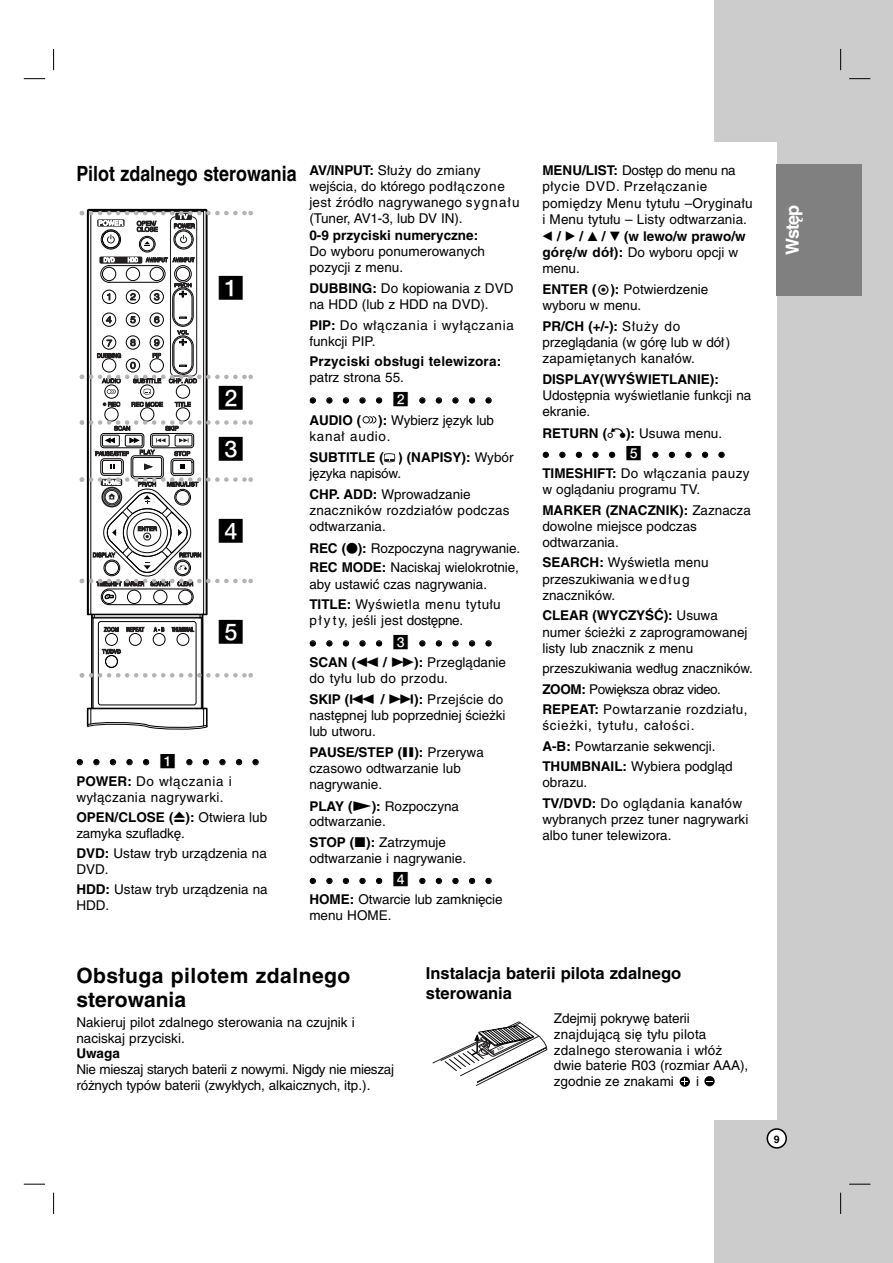
<style>
.page{position:relative;width:893px;height:1263px;background:#fff}
.page>*{position:absolute;margin:0;border:0;box-sizing:border-box;transform-origin:0 0}
.t1{font:22.5px "Sony PS Autonumber";color:#000}
.t2{font:700 21px/24.6px "Helvetica CE";letter-spacing:.025em;color:#000}
.t3{font:700 21px "Helvetica CE";color:#000;scale:.85 1}
.t4{font:700 18px "Helvetica CE";letter-spacing:-.055em;color:#fff}
.t5{font:700 16.5px/19.8px "Helvetica CE";color:#000}
.t6{font:13.5px/16.2px "Helvetica CE";color:#000}
.t7{font:13.5px/16.5px "Helvetica CE";letter-spacing:.02em;color:#000}
.t8{font:13.5px/15.9px "Helvetica CE";letter-spacing:.03em;color:#000}
.t9{font:13.5px/15.6px "Helvetica CE";letter-spacing:-.02em;color:#000}
.t10{font:700 13.5px/16.2px "Helvetica CE";color:#000}
.t11{font:13.5px/16.2px "Helvetica CE";letter-spacing:.05em;color:#000}
.t12{font:700 13.5px "Helvetica CE";letter-spacing:.02em;color:#000}
.t13{font:13.5px "Sony PS Autonumber";color:#000}
.t14{font:700 10.5px "Helvetica CE";color:#000}
.s1{font-weight:700}
.s2{font-family:"Sony PS Common"}
.s3{font-weight:400}
</style>
<div class="page">
<div style="left:714px;top:0;width:178px;height:1263px;background:#ccc"></div>
<div style="left:639px;top:142px;width:137px;height:978px;background:#fff"></div>
<svg style="left:766px;top:1128px;width:21px;height:21px"></svg>
<div style="left:776px;top:164px;width:85px;height:132px;background:#808080"></div>
<svg style="left:53px;top:49px;width:1px;height:21px"></svg>
<svg style="left:840px;top:49px;width:1px;height:21px"></svg>
<svg style="left:53px;top:1193px;width:1px;height:21px"></svg>
<svg style="left:840px;top:1193px;width:1px;height:21px"></svg>
<svg style="left:24px;top:78px;width:21px;height:1px"></svg>
<svg style="left:849px;top:78px;width:21px;height:1px"></svg>
<svg style="left:24px;top:1184px;width:21px;height:1px"></svg>
<svg style="left:849px;top:1184px;width:21px;height:1px"></svg>
<svg style="left:598px;top:284px;width:11px;height:11px"></svg>
<svg style="left:601px;top:288px;width:4px;height:4px"></svg>
<div style="left:598px;top:284px;width:10px;height:11px;border:1px solid #231f20;border-radius:50%"></div>
<svg style="left:384px;top:453px;width:11px;height:9px"></svg>
<svg style="left:364px;top:418px;width:13px;height:6px"></svg>
<svg style="left:362px;top:416px;width:14px;height:7px"></svg>
<svg style="left:80px;top:211px;width:173px;height:519px"></svg>
<div style="left:216px;top:276px;width:46px;height:40px;background:#fff"></div>
<div style="left:216px;top:386px;width:46px;height:32px;background:#fff"></div>
<div style="left:216px;top:438px;width:46px;height:32px;background:#fff"></div>
<div style="left:216px;top:519px;width:46px;height:32px;background:#fff"></div>
<div style="left:216px;top:620px;width:46px;height:32px;background:#fff"></div>
<svg style="left:706px;top:1076px;width:9px;height:11px"></svg>
<svg style="left:704px;top:1076px;width:10px;height:10px"></svg>
<svg style="left:680px;top:1076px;width:10px;height:11px"></svg>
<svg style="left:679px;top:1077px;width:11px;height:10px"></svg>
<svg style="left:681px;top:1078px;width:7px;height:7px"></svg>
<svg style="left:432px;top:1021px;width:115px;height:65px"></svg>
<h2 class="t3" style="left:76px;top:166px;width:261px">Pilot zdalnego sterowania</h2>
<h1 class="t1" style="left:217px;top:277px;width:29px">A</h1>
<h1 class="t1" style="left:217px;top:387px;width:29px">B</h1>
<h1 class="t1" style="left:217px;top:439px;width:29px">C</h1>
<h1 class="t1" style="left:217px;top:520px;width:29px">D</h1>
<h1 class="t1" style="left:217px;top:622px;width:29px">E</h1>
<p class="t13" style="left:159px;top:755px;width:18px">A</p>
<p class="t8" style="left:76px;top:775px;width:157px"><span class="s1">POWER:</span> Do włączania i wyłączania nagrywarki.</p>
<p class="t6" style="left:76px;top:811px;width:192px"><span class="s1">OPEN/CLOSE (</span><span class="s2">Z</span><span class="s1">):</span> Otwiera lub zamyka szufladkę.</p>
<p class="t6" style="left:76px;top:847px;width:192px"><span class="s1">DVD:</span> Ustaw tryb urządzenia na<br>DVD.</p>
<p class="t6" style="left:76px;top:883px;width:193px"><span class="s1">HDD:</span> Ustaw tryb urządzenia na<br>HDD.</p>
<p class="t7" style="left:309px;top:164px;width:212px;line-height:15.9px"><span class="s1">AV/INPUT:</span> Służy do zmiany wejścia, do którego podłączone jest źródło nagrywanego sygnału (Tuner, AV1-3, lub DV IN).</p>
<p class="t10" style="left:309px;top:229px;width:170px">0-9 przyciski numeryczne:</p>
<p class="t6" style="left:309px;top:245px;width:177px">Do wyboru ponumerowanych pozycji z menu.</p>
<p class="t6" style="left:309px;top:282px;width:205px"><span class="s1">DUBBING:</span> Do kopiowania z DVD na HDD (lub z HDD na DVD).</p>
<p class="t11" style="left:309px;top:318px;width:206px"><span class="s1">PIP:</span> Do włączania i wyłączania funkcji PIP.</p>
<p class="t12" style="left:309px;top:357px;width:193px">Przyciski obsługi telewizora:</p>
<p class="t6" style="left:309px;top:371px;width:96px">patrz strona 55.</p>
<p class="t13" style="left:392px;top:393px;width:18px">B</p>
<p class="t6" style="left:309px;top:413px;width:186px"><span class="s1">AUDIO ( ):</span> Wybierz język lub kanał audio.</p>
<p class="t10" style="left:309px;top:451px;width:206px">SUBTITLE ( ) (NAPISY): <span class="s3">Wybór języka napisów.</span></p>
<p class="t7" style="left:309px;top:488px;width:202px"><span class="s1">CHP. ADD:</span> Wprowadzanie znaczników rozdziałów podczas odtwarzania.</p>
<p class="t6" style="left:309px;top:540px;width:212px;line-height:19.8px"><span class="s1">REC (</span><span class="s2">Z</span><span class="s1">):</span> Rozpoczyna nagrywanie.<br><span class="s1">REC MODE:</span> Naciskaj wielokrotnie,</p>
<p class="t6" style="left:309px;top:575px;width:193px;line-height:20.4px">aby ustawić czas nagrywania.<br><span class="s1">TITLE:</span> Wyświetla menu tytułu</p>
<p class="t6" style="left:309px;top:614px;width:155px">p ł y t y, jeśli jest dostępne.</p>
<p class="t13" style="left:392px;top:636px;width:18px">C</p>
<p class="t8" style="left:309px;top:656px;width:198px;line-height:15.5px"><span class="s1">SCAN (</span><span class="s2">M</span> <span class="s1">/</span> <span class="s2">M</span><span class="s1">):</span> Przeglądanie do tyłu lub do przodu.</p>
<p class="t6" style="left:309px;top:693px;width:198px"><span class="s1">SKIP (</span><span class="s2">.</span> <span class="s1">/</span> <span class="s2">&gt;</span><span class="s1">):</span> Przejście do następnej lub poprzedniej ścieżki lub utworu.</p>
<p class="t6" style="left:309px;top:746px;width:176px"><span class="s1">PAUSE/STEP (</span><span class="s2">X</span><span class="s1">):</span> Przerywa czasowo odtwarzanie lub nagrywanie.</p>
<p class="t6" style="left:309px;top:800px;width:151px;line-height:15.5px"><span class="s1">PLAY (</span><span class="s2">N</span><span class="s1">):</span> Rozpoczyna odtwarzanie.</p>
<p class="t6" style="left:309px;top:836px;width:158px;line-height:15.5px"><span class="s1">STOP (</span><span class="s2">X</span><span class="s1">):</span> Zatrzymuje odtwarzanie i nagrywanie.</p>
<p class="t13" style="left:392px;top:873px;width:18px">D</p>
<p class="t6" style="left:309px;top:893px;width:195px"><span class="s1">HOME:</span> Otwarcie lub zamknięcie menu HOME.</p>
<p class="t7" style="left:542px;top:164px;width:212px"><span class="s1">MENU/LIST:</span> Dostęp do menu na płycie DVD. Przełączanie pomiędzy Menu tytułu –Oryginału i Menu tytułu – Listy odtwarzania.<br><span class="s2">B</span> <span class="s1">/</span> <span class="s2">B</span> <span class="s1">/</span> <span class="s2">V</span> <span class="s1">/</span> <span class="s2">V</span> <span class="s1">(w lewo/w prawo/w</span></p>
<p class="t6" style="left:542px;top:245px;width:197px"><span class="s1">górę/w dół):</span> Do wyboru opcji w menu.</p>
<p class="t6" style="left:542px;top:283px;width:167px"><span class="s1">ENTER ( ):</span> Potwierdzenie wyboru w menu.</p>
<p class="t6" style="left:542px;top:320px;width:189px"><span class="s1">PR/CH (+/-):</span> Służy do przeglądania (w górę lub w dół) zapamiętanych kanałów.</p>
<p class="t10" style="left:542px;top:372px;width:178px">DISPLAY(WYŚWIETLANIE):</p>
<p class="t6" style="left:542px;top:389px;width:210px">Udostępnia wyświetlanie funkcji na ekranie.</p>
<p class="t6" style="left:542px;top:426px;width:181px"><span class="s1">RETURN (</span><span class="s2">O</span><span class="s1">):</span> Usuwa menu.</p>
<p class="t13" style="left:625px;top:447px;width:18px">E</p>
<p class="t6" style="left:542px;top:467px;width:209px"><span class="s1">TIMESHIFT:</span> Do włączania pauzy w oglądaniu programu TV.</p>
<p class="t6" style="left:542px;top:503px;width:210px"><span class="s1">MARKER (ZNACZNIK):</span> Zaznacza dowolne miejsce podczas odtwarzania.</p>
<p class="t6" style="left:542px;top:556px;width:168px"><span class="s1">SEARCH:</span> Wyświetla menu przeszukiwania według znaczników.</p>
<p class="t6" style="left:542px;top:609px;width:207px"><span class="s1">CLEAR (WYCZYŚĆ):</span> Usuwa numer ścieżki z zaprogramowanej listy lub znacznik z menu</p>
<p class="t6" style="left:542px;top:660px;width:212px;line-height:20.4px">przeszukiwania według znaczników.<br><span class="s1">ZOOM:</span> Powiększa obraz video.<br><span class="s1">REPEAT:</span> Powtarzanie rozdziału,</p>
<p class="t6" style="left:542px;top:717px;width:192px;line-height:20.4px">ścieżki, tytułu, całości.<br><span class="s1">A-B:</span> Powtarzanie sekwencji.<br><span class="s1">THUMBNAIL:</span> Wybiera podgląd</p>
<p class="t8" style="left:542px;top:774px;width:201px;line-height:20.4px">obrazu.<br><span class="s1">TV/DVD:</span> Do oglądania kanałów</p>
<p class="t6" style="left:542px;top:813px;width:207px">wybranych przez tuner nagrywarki albo tuner telewizora.</p>
<h2 class="t2" style="left:76px;top:965px;width:275px">Obsługa pilotem zdalnego sterowania</h2>
<p class="t6" style="left:76px;top:1016px;width:280px;line-height:15.6px">Nakieruj pilot zdalnego sterowania na czujnik i naciskaj przyciski.</p>
<p class="t10" style="left:76px;top:1047px;width:45px">Uwaga</p>
<p class="t9" style="left:76px;top:1063px;width:319px">Nie mieszaj starych baterii z nowymi. Nigdy nie mieszaj różnych typów baterii (zwykłych, alkaicznych, itp.).</p>
<p class="t5" style="left:426px;top:966px;width:257px">Instalacja baterii pilota zdalnego sterowania</p>
<p class="t6" style="left:554px;top:1012px;width:196px;line-height:15.6px">Zdejmij pokrywę baterii znajdującą się tyłu pilota zdalnego sterowania i włóż dwie baterie R03 (rozmiar AAA), zgodnie ze znakami</p>
<p class="t6" style="left:696px;top:1074px;width:4px">i</p>
<h3 class="t4" style="left:786px;top:255px;width:51px;rotate:-90deg">Wstęp</h3>
<p class="t14" style="left:774px;top:1135px;width:7px">9</p>
</div>
